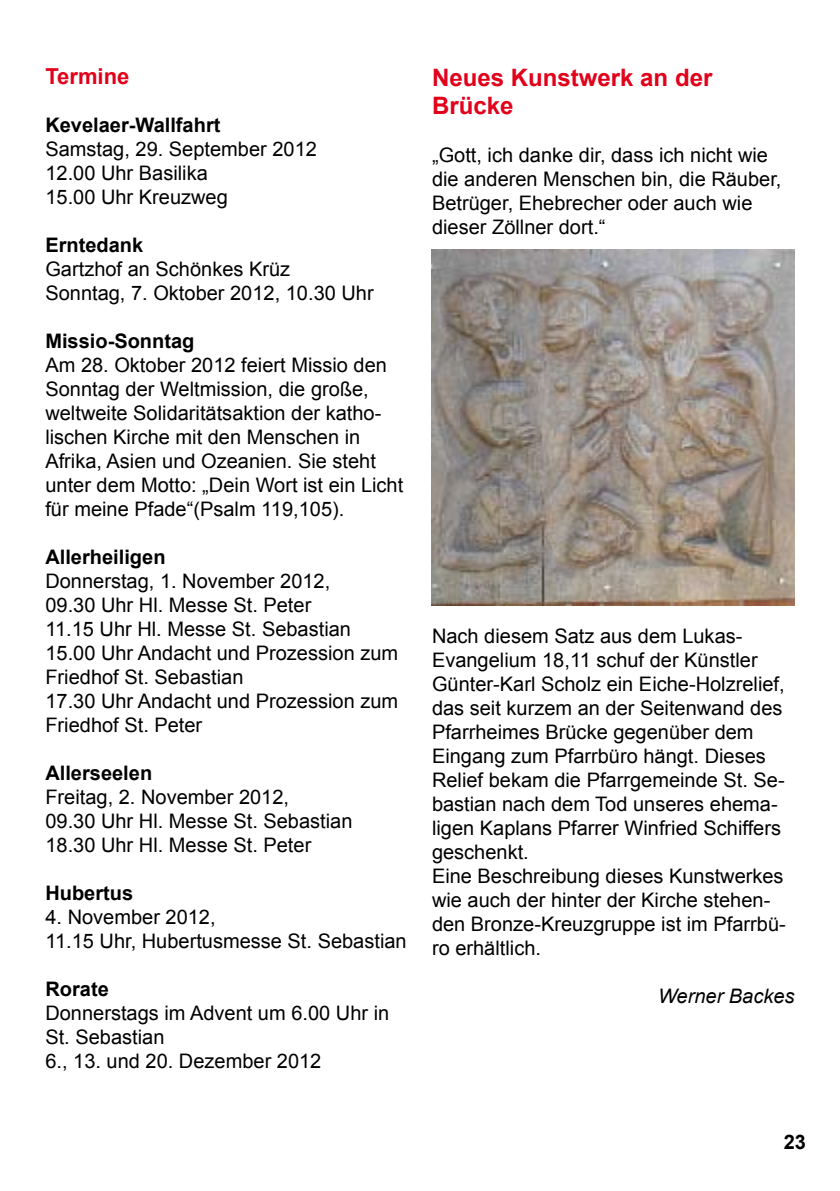
<style>
.page{position:relative;width:840px;height:1191px;background:#fff}
.page>*{position:absolute;margin:0;border:0;box-sizing:border-box;transform-origin:0 0}
.t1{font:700 24px/28.8px "Arial";color:#e2001a}
.t2{font:700 22px "Arial";color:#e2001a}
.t3{font:20px/24px "Arial";color:#000}
.t4{font:700 20px "Arial";color:#000}
.t5{font:italic 20px "Arial";color:#000}
</style>
<div class="page">
<img style="left:431px;top:249px;width:363px;height:357px">
<p class="t2" style="left:45px;top:62px;width:85px">Termine</p>
<p class="t4" style="left:45px;top:112px;width:176px">Kevelaer-Wallfahrt</p>
<p class="t3" style="left:45px;top:137px;width:273px">Samstag, 29. September 2012<br>12.00 Uhr Basilika<br>15.00 Uhr Kreuzweg</p>
<p class="t4" style="left:45px;top:232px;width:99px">Erntedank</p>
<p class="t3" style="left:45px;top:257px;width:329px">Gartzhof an Schönkes Krüz<br>Sonntag, 7. Oktober 2012, 10.30 Uhr</p>
<p class="t4" style="left:45px;top:328px;width:150px">Missio-Sonntag</p>
<p class="t3" style="left:45px;top:353px;width:359px">Am 28. Oktober 2012 feiert Missio den Sonntag der Weltmission, die große, weltweite Solidaritätsaktion der katho&shy;lischen Kirche mit den Menschen in Afrika, Asien und Ozeanien. Sie steht unter dem Motto: „Dein Wort ist ein Licht für meine Pfade“(Psalm 119,105).</p>
<p class="t4" style="left:45px;top:544px;width:122px">Allerheiligen</p>
<p class="t3" style="left:45px;top:569px;width:354px">Donnerstag, 1. November 2012,<br>09.30 Uhr Hl. Messe St. Peter<br>11.15 Uhr Hl. Messe St. Sebastian<br>15.00 Uhr Andacht und Prozession zum<br>Friedhof St. Sebastian<br>17.30 Uhr Andacht und Prozession zum<br>Friedhof St. Peter</p>
<p class="t4" style="left:45px;top:760px;width:108px">Allerseelen</p>
<p class="t3" style="left:45px;top:785px;width:308px">Freitag, 2. November 2012,<br>09.30 Uhr Hl. Messe St. Sebastian<br>18.30 Uhr Hl. Messe St. Peter</p>
<p class="t4" style="left:45px;top:880px;width:89px">Hubertus</p>
<p class="t3" style="left:45px;top:905px;width:362px">4. November 2012,<br>11.15 Uhr, Hubertusmesse St. Sebastian</p>
<p class="t4" style="left:45px;top:976px;width:65px">Rorate</p>
<p class="t3" style="left:45px;top:1001px;width:345px">Donnerstags im Advent um 6.00 Uhr in<br>St. Sebastian<br>6., 13. und 20. Dezember 2012</p>
<p class="t1" style="left:432px;top:63px;width:282px">Neues Kunstwerk an der<br>Brücke</p>
<p class="t3" style="left:432px;top:143px;width:351px">„Gott, ich danke dir, dass ich nicht wie die anderen Menschen bin, die Räuber, Betrüger, Ehebrecher oder auch wie dieser Zöllner dort.“</p>
<p class="t3" style="left:432px;top:623px;width:355px">Nach diesem Satz aus dem Lukas-Evangelium 18,11 schuf der Künstler Günter-Karl Scholz ein Eiche-Holzrelief, das seit kurzem an der Seitenwand des Pfarrheimes Brücke gegenüber dem Eingang zum Pfarrbüro hängt. Dieses Relief bekam die Pfarrgemeinde St. Se&shy;bastian nach dem Tod unseres ehema&shy;ligen Kaplans Pfarrer Winfried Schiffers geschenkt.<br>Eine Beschreibung dieses Kunstwerkes wie auch der hinter der Kirche stehen&shy;den Bronze-Kreuzgruppe ist im Pfarrbü&shy;ro erhältlich.</p>
<p class="t5" style="left:657px;top:982px;width:138px">Werner Backes</p>
<p class="t4" style="left:783px;top:1128px;width:24px">23</p>
</div>
